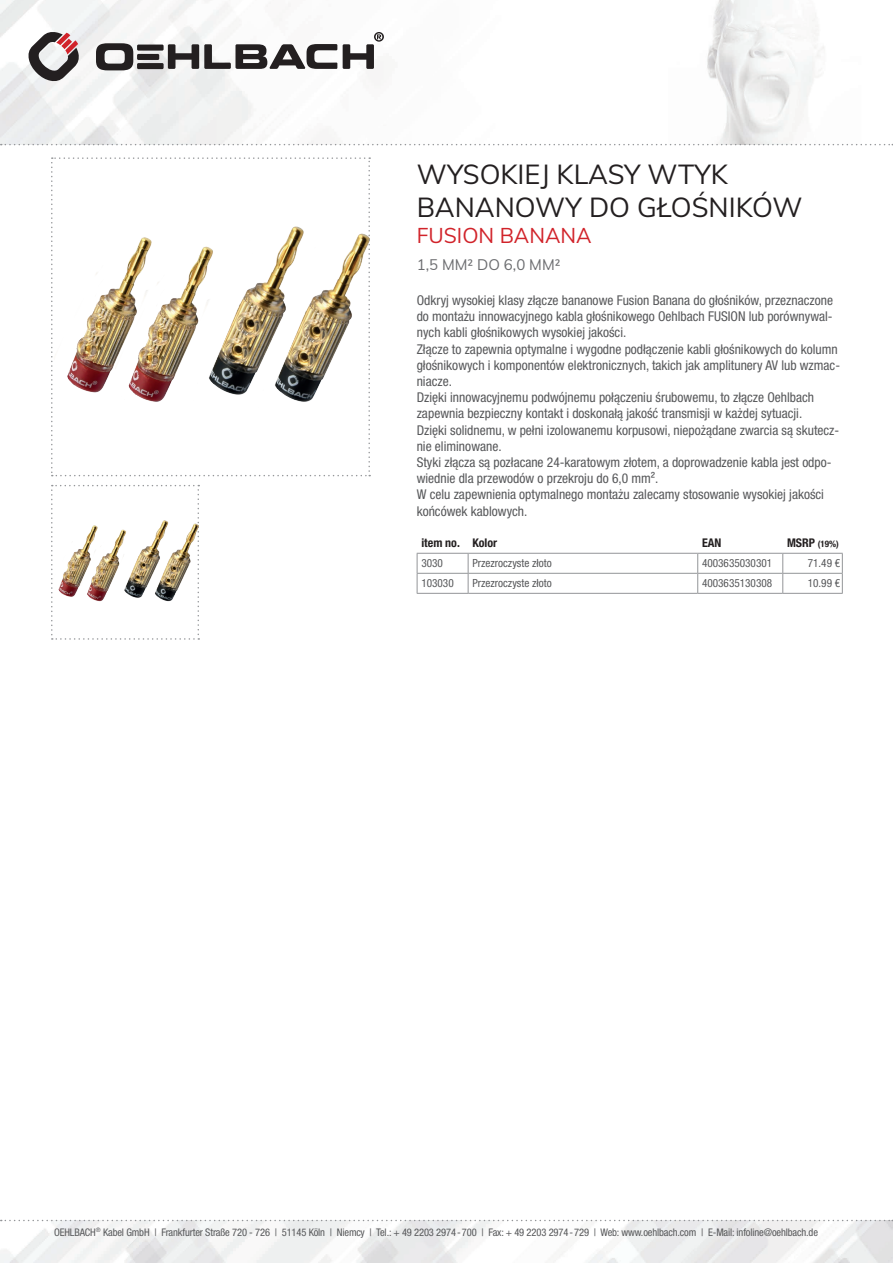
<style>
.page{position:relative;width:893px;height:1263px;background:#fff}
.page>*{position:absolute;margin:0;border:0;box-sizing:border-box;transform-origin:0 0}
.t1{font:27px/32.4px "Muli";color:#231f20}
.t2{font:21px "Muli";color:#d1232a}
.t3{font:15px "Muli";color:#6c6d70}
.t4{font:condensed 13.5px/16.2px "Helvetica Neue LTW1 G";color:#57585a}
.t5{font:700 condensed 12px "Helvetica Neue LTW1 G";color:#231f20}
.t6{font:condensed 11.25px "Helvetica Neue LTW1 G";color:#57585a}
.t7{font:condensed 10.5px "Helvetica Neue LTW1 G";letter-spacing:-.01em;color:#57585a}
.t8{font:700 condensed 9px "Helvetica Neue LTW1 G";color:#231f20}
.s1{font-size:12px}
</style>
<div class="page">
<img style="left:0;top:1220px;width:893px;height:43px">
<img style="left:0;top:0;width:893px;height:145px">
<svg style="left:1px;top:1220px;width:892px;height:1px"></svg>
<svg style="left:1px;top:144px;width:892px;height:1px"></svg>
<svg style="left:28px;top:31px;width:52px;height:51px"></svg>
<svg style="left:96px;top:43px;width:37px;height:27px"></svg>
<div style="left:137px;top:63px;width:27px;height:6px;background:#231f20"></div>
<div style="left:137px;top:45px;width:27px;height:6px;background:#231f20"></div>
<div style="left:137px;top:54px;width:22px;height:6px;background:#231f20"></div>
<svg style="left:168px;top:44px;width:169px;height:25px"></svg>
<svg style="left:343px;top:32px;width:41px;height:37px"></svg>
<img style="left:51px;top:157px;width:319px;height:319px">
<img style="left:51px;top:485px;width:148px;height:155px">
<svg style="left:417px;top:552px;width:426px;height:41px"></svg>
<hr style="left:417px;top:593px;width:51px;height:1px;background:#939598">
<hr style="left:468px;top:593px;width:230px;height:1px;background:#939598">
<hr style="left:698px;top:593px;width:85px;height:1px;background:#939598">
<hr style="left:783px;top:593px;width:60px;height:1px;background:#939598">
<hr style="left:417px;top:553px;width:51px;height:1px;background:#939598">
<hr style="left:468px;top:553px;width:230px;height:1px;background:#939598">
<hr style="left:698px;top:553px;width:85px;height:1px;background:#939598">
<hr style="left:783px;top:553px;width:60px;height:1px;background:#939598">
<h1 class="t1" style="left:417px;top:157px;width:387px">WYSOKIEJ KLASY WTYK<br>BANANOWY DO GŁOŚNIKÓW</h1>
<h2 class="t2" style="left:417px;top:221px;width:176px">FUSION BANANA</h2>
<p class="t3" style="left:417px;top:254px;width:145px">1,5 MM² DO 6,0 MM²</p>
<p class="t4" style="left:417px;top:292px;width:425px">Odkryj wysokiej klasy złącze bananowe Fusion Banana do głośników, przeznaczone do montażu innowacyjnego kabla głośnikowego Oehlbach FUSION lub porównywal&shy;nych kabli głośnikowych wysokiej jakości.<br>Złącze to zapewnia optymalne i wygodne podłączenie kabli głośnikowych do kolumn głośnikowych i komponentów elektronicznych, takich jak amplitunery AV lub wzmac&shy;niacze.<br>Dzięki innowacyjnemu podwójnemu połączeniu śrubowemu, to złącze Oehlbach zapewnia bezpieczny kontakt i doskonałą jakość transmisji w każdej sytuacji.<br>Dzięki solidnemu, w pełni izolowanemu korpusowi, niepożądane zwarcia są skutecz&shy;nie eliminowane.<br>Styki złącza są pozłacane 24-karatowym złotem, a doprowadzenie kabla jest odpo&shy;wiednie dla przewodów o przekroju do 6,0 mm².<br>W celu zapewnienia optymalnego montażu zalecamy stosowanie wysokiej jakości końcówek kablowych.</p>
<p class="t5" style="left:421px;top:536px;width:77px">item no. Kolor</p>
<p class="t5" style="left:702px;top:536px;width:21px">EAN</p>
<p class="t8" style="left:787px;top:539px;width:53px"><span class="s1">MSRP</span> (19%)</p>
<p class="t6" style="left:421px;top:557px;width:23px">3030</p>
<p class="t6" style="left:472px;top:557px;width:81px">Przezroczyste złoto</p>
<p class="t6" style="left:702px;top:557px;width:72px">4003635030301</p>
<p class="t6" style="left:808px;top:557px;width:34px">71.49 €</p>
<p class="t6" style="left:421px;top:577px;width:34px">103030</p>
<p class="t6" style="left:472px;top:577px;width:81px">Przezroczyste złoto</p>
<p class="t6" style="left:702px;top:577px;width:72px">4003635130308</p>
<p class="t6" style="left:808px;top:577px;width:34px">10.99 €</p>
<p class="t7" style="left:54px;top:1226px;width:765px">OEHLBACH<sup>®</sup> Kabel GmbH | Frankfurter Straße 720 - 726 | 51145 Köln | Niemcy | Tel.: + 49 2203 2974-700 | Fax: + 49 2203 2974-729 | Web: www.oehlbach.com | E-Mail: infoline@oehlbach.de</p>
</div>
